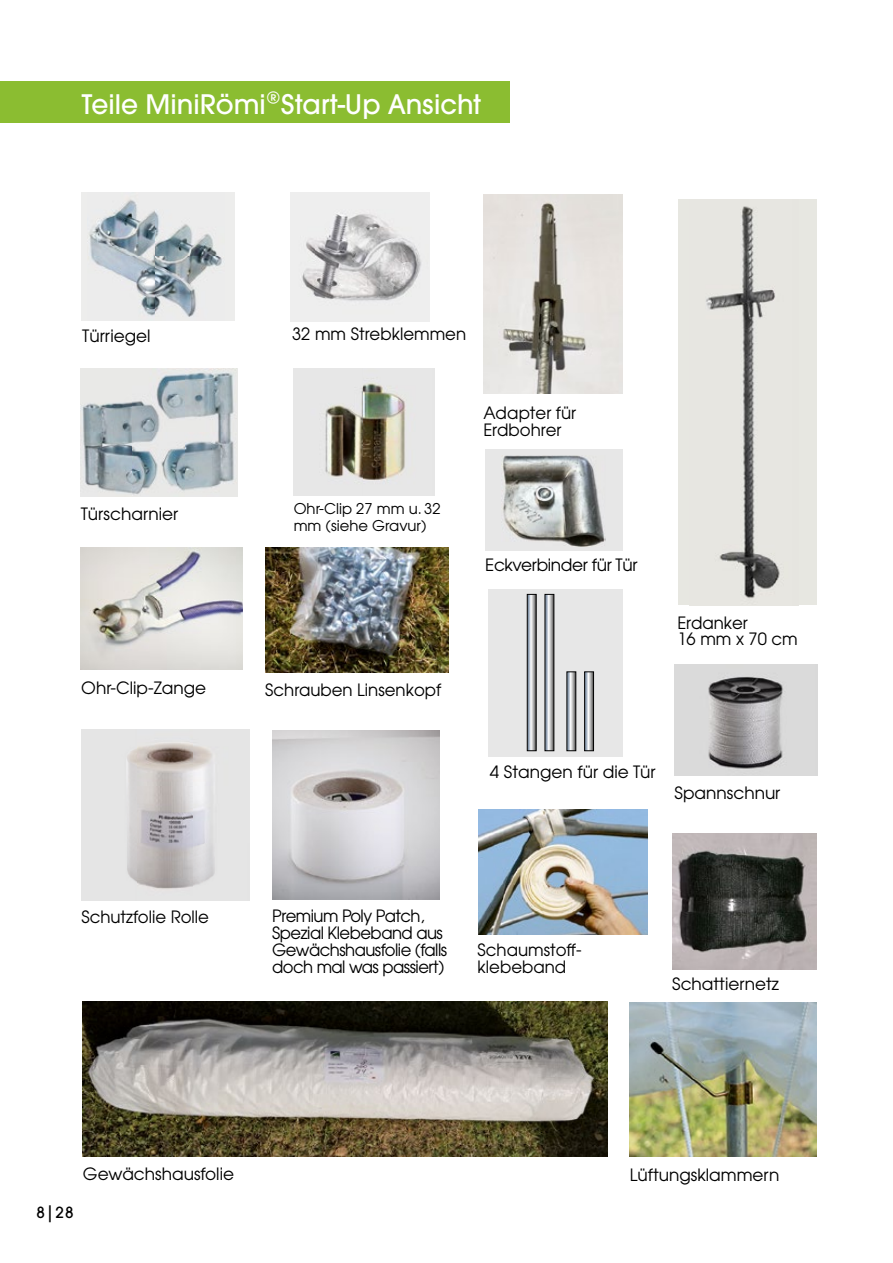
<style>
.page{position:relative;width:893px;height:1263px;background:#fff}
.page>*{position:absolute;margin:0;border:0;box-sizing:border-box;transform-origin:0 0}
.t1{font:500 29.55px "Avant Gard";color:#fff}
.t2{font:16.95px/17px "Avant Garde";color:#000}
.t3{font:16.95px/17px "Avant Garde";letter-spacing:-.03em;color:#000}
.t4{font:16.95px "Avant Garde";letter-spacing:-.02em;color:#000}
.t5{font:500 16.95px "Avant Gard";color:#000}
.t6{font:14.85px/17px "Avant Garde";color:#000}
</style>
<div class="page">
<div style="left:489px;top:590px;width:134px;height:167px;background:#e7e7e7"></div>
<div style="left:0;top:81px;width:509px;height:42px;background:#8bbd31"></div>
<div style="left:678px;top:200px;width:139px;height:405px;background:#e7e7e1"></div>
<img style="left:706px;top:206px;width:74px;height:393px">
<img style="left:291px;top:193px;width:139px;height:128px">
<img style="left:265px;top:547px;width:184px;height:125px">
<img style="left:81px;top:368px;width:157px;height:128px">
<div style="left:81px;top:192px;width:154px;height:129px;background:#ededec"></div>
<img style="left:89px;top:199px;width:133px;height:118px">
<img style="left:479px;top:810px;width:168px;height:124px">
<img style="left:81px;top:729px;width:168px;height:171px">
<img style="left:82px;top:1001px;width:525px;height:155px">
<img style="left:675px;top:664px;width:142px;height:111px">
<img style="left:294px;top:369px;width:140px;height:127px">
<img style="left:81px;top:547px;width:162px;height:122px">
<img style="left:483px;top:194px;width:140px;height:199px">
<div style="left:485px;top:449px;width:138px;height:102px;background:#e7e7e7"></div>
<img style="left:502px;top:455px;width:104px;height:91px">
<svg style="left:527px;top:594px;width:9px;height:157px"></svg>
<svg style="left:545px;top:594px;width:9px;height:157px"></svg>
<svg style="left:569px;top:674px;width:5px;height:75px"></svg>
<div style="left:567px;top:672px;width:9px;height:79px;border:1px solid #000"></div>
<svg style="left:586px;top:674px;width:6px;height:75px"></svg>
<div style="left:584px;top:672px;width:10px;height:79px;border:1px solid #000"></div>
<img style="left:272px;top:730px;width:168px;height:169px">
<img style="left:673px;top:833px;width:144px;height:136px">
<img style="left:629px;top:1003px;width:188px;height:153px">
<h1 class="t1" style="left:81px;top:87px;width:401px">Teile MiniRömi®Start-Up Ansicht</h1>
<p class="t2" style="left:82px;top:327px;width:70px">Türriegel</p>
<p class="t2" style="left:292px;top:325px;width:176px">32 mm Strebklemmen</p>
<p class="t2" style="left:483px;top:404px;width:94px">Adapter für<br>Erdbohrer</p>
<p class="t2" style="left:81px;top:504px;width:99px">Türscharnier</p>
<p class="t6" style="left:294px;top:500px;width:148px">Ohr-Clip 27 mm u. 32 mm (siehe Gravur)</p>
<p class="t4" style="left:485px;top:554px;width:154px">Eckverbinder für Tür</p>
<p class="t2" style="left:677px;top:613px;width:122px">Erdanker<br>16 mm x 70 cm</p>
<p class="t2" style="left:81px;top:679px;width:126px">Ohr-Clip-Zange</p>
<p class="t2" style="left:265px;top:681px;width:178px">Schrauben Linsenkopf</p>
<p class="t2" style="left:490px;top:763px;width:167px">4 Stangen für die Tür</p>
<p class="t2" style="left:675px;top:784px;width:107px">Spannschnur</p>
<p class="t2" style="left:81px;top:908px;width:129px">Schutzfolie Rolle</p>
<p class="t3" style="left:272px;top:907px;width:177px">Premium Poly Patch,<br>Spezial Klebeband aus<br>Gewächshausfolie (falls doch mal was passiert)</p>
<p class="t2" style="left:478px;top:941px;width:105px">Schaumstoff&shy;klebeband</p>
<p class="t2" style="left:672px;top:975px;width:108px">Schattiernetz</p>
<p class="t5" style="left:36px;top:1202px;width:39px">8|28</p>
<p class="t2" style="left:83px;top:1165px;width:153px">Gewächshausfolie</p>
<p class="t2" style="left:630px;top:1166px;width:151px">Lüftungsklammern</p>
</div>
